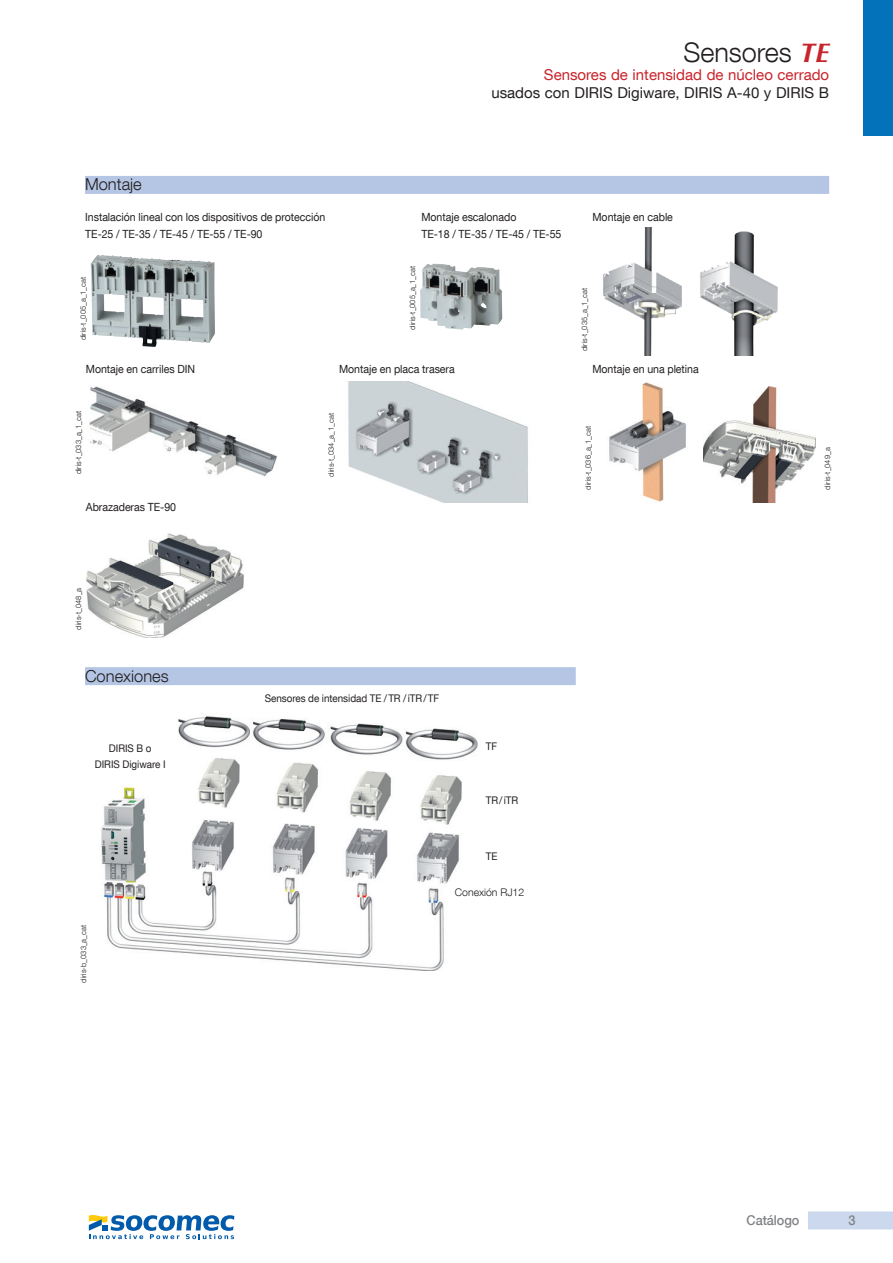
<style>
.page{position:relative;width:893px;height:1263px;background:#fff}
.page>*{position:absolute;margin:0;border:0;box-sizing:border-box;transform-origin:0 0}
.t1{font:300 27px "Helvetica Neue LT Com";color:#231f20}
.t2{font:300 16.5px "Helvetica Neue LT Com";color:#231f20}
.t3{font:15px "Helvetica Neue LT Com";color:#231f20}
.t4{font:15px "Helvetica Neue LT Com";color:#c8242b}
.t5{font:500 13.5px "Helvetica Neue LT Com";letter-spacing:-.005em;color:#808285;scale:.94 1}
.t6{font:11.25px/17.1px "Helvetica Neue LT Com";letter-spacing:-.005em;color:#231f20;scale:.94 1}
.t7{font:10.5px/15.8px "Helvetica Neue LT Com";letter-spacing:-.005em;color:#231f20;text-align:center;scale:.94 1}
.t8{font:300 10.5px "Helvetica Neue LT Com";color:#231f20}
.t9{font:300 7.5px "Helvetica Neue LT Com";color:#231f20}
.s1{font-family:"Optima LT Std";font-weight:700;font-style:italic;color:#c8242b}
</style>
<div class="page">
<div style="left:808px;top:1211px;width:85px;height:18px;background:#ccd8ed"></div>
<div style="left:863px;top:0;width:30px;height:136px;background:#0372bb"></div>
<div style="left:85px;top:176px;width:744px;height:18px;background:#b5c6e5"></div>
<div style="left:85px;top:667px;width:491px;height:18px;background:#b5c6e5"></div>
<img style="left:89px;top:386px;width:188px;height:91px">
<img style="left:609px;top:382px;width:77px;height:120px">
<img style="left:348px;top:382px;width:180px;height:121px">
<img style="left:420px;top:264px;width:82px;height:66px">
<img style="left:603px;top:227px;width:175px;height:128px">
<img style="left:91px;top:255px;width:124px;height:92px">
<img style="left:704px;top:386px;width:112px;height:117px">
<img style="left:87px;top:533px;width:157px;height:104px">
<img style="left:101px;top:716px;width:377px;height:255px">
<svg style="left:89px;top:1215px;width:145px;height:24px"></svg>
<h2 class="t2" style="left:85px;top:174px;width:58px">Montaje</h2>
<h1 class="t1" style="left:683px;top:36px;width:147px">Sensores <span class="s1">TE</span></h1>
<h3 class="t4" style="left:544px;top:66px;width:287px">Sensores de intensidad de núcleo cerrado</h3>
<h3 class="t3" style="left:491px;top:84px;width:339px">usados con DIRIS Digiware, DIRIS A-40 y DIRIS B</h3>
<p class="t6" style="left:85px;top:208px;width:257px">Instalación lineal con los dispositivos de protección</p>
<p class="t6" style="left:592px;top:208px;width:87px">Montaje en cable</p>
<p class="t6" style="left:85px;top:225px;width:190px">TE-25 / TE-35 / TE-45 / TE-55 / TE-90</p>
<p class="t9" style="left:79px;top:340px;width:65px;rotate:-90deg">diris-t_005_a_1_cat</p>
<p class="t6" style="left:421px;top:208px;width:150px">Montaje escalonado<br>TE-18 / TE-35 / TE-45 / TE-55</p>
<p class="t9" style="left:408px;top:329px;width:65px;rotate:-90deg">diris-t_005_a_1_cat</p>
<p class="t9" style="left:580px;top:351px;width:65px;rotate:-90deg">diris-t_035_a_1_cat</p>
<p class="t6" style="left:86px;top:360px;width:118px">Montaje en carriles DIN</p>
<p class="t9" style="left:74px;top:474px;width:65px;rotate:-90deg">diris-t_033_a_1_cat</p>
<p class="t6" style="left:86px;top:498px;width:97px">Abrazaderas TE-90</p>
<p class="t9" style="left:74px;top:630px;width:43px;rotate:-90deg">diris-t_048_a</p>
<h2 class="t2" style="left:85px;top:666px;width:85px">Conexiones</h2>
<p class="t7" style="left:95px;top:740px;width:77px">DIRIS B o<br>DIRIS Digiware I</p>
<p class="t9" style="left:79px;top:983px;width:59px;rotate:-90deg">diris-b_033_a_cat</p>
<p class="t6" style="left:339px;top:360px;width:125px">Montaje en placa trasera</p>
<p class="t9" style="left:327px;top:477px;width:65px;rotate:-90deg">diris-t_034_a_1_cat</p>
<p class="t6" style="left:592px;top:360px;width:115px">Montaje en una pletina</p>
<p class="t9" style="left:584px;top:489px;width:65px;rotate:-90deg">diris-t_036_a_1_cat</p>
<p class="t7" style="left:265px;top:690px;width:187px">Sensores de intensidad TE /TR /iTR/TF</p>
<p class="t7" style="left:486px;top:738px;width:14px">TF</p>
<p class="t7" style="left:486px;top:792px;width:36px">TR/iTR</p>
<p class="t7" style="left:486px;top:849px;width:14px">TE</p>
<p class="t8" style="left:455px;top:886px;width:71px">Conexión RJ12</p>
<p class="t9" style="left:823px;top:489px;width:43px;rotate:-90deg">diris-t_049_a</p>
<p class="t5" style="left:746px;top:1212px;width:58px">Catálogo</p>
<p class="t5" style="left:848px;top:1212px;width:9px">3</p>
</div>
